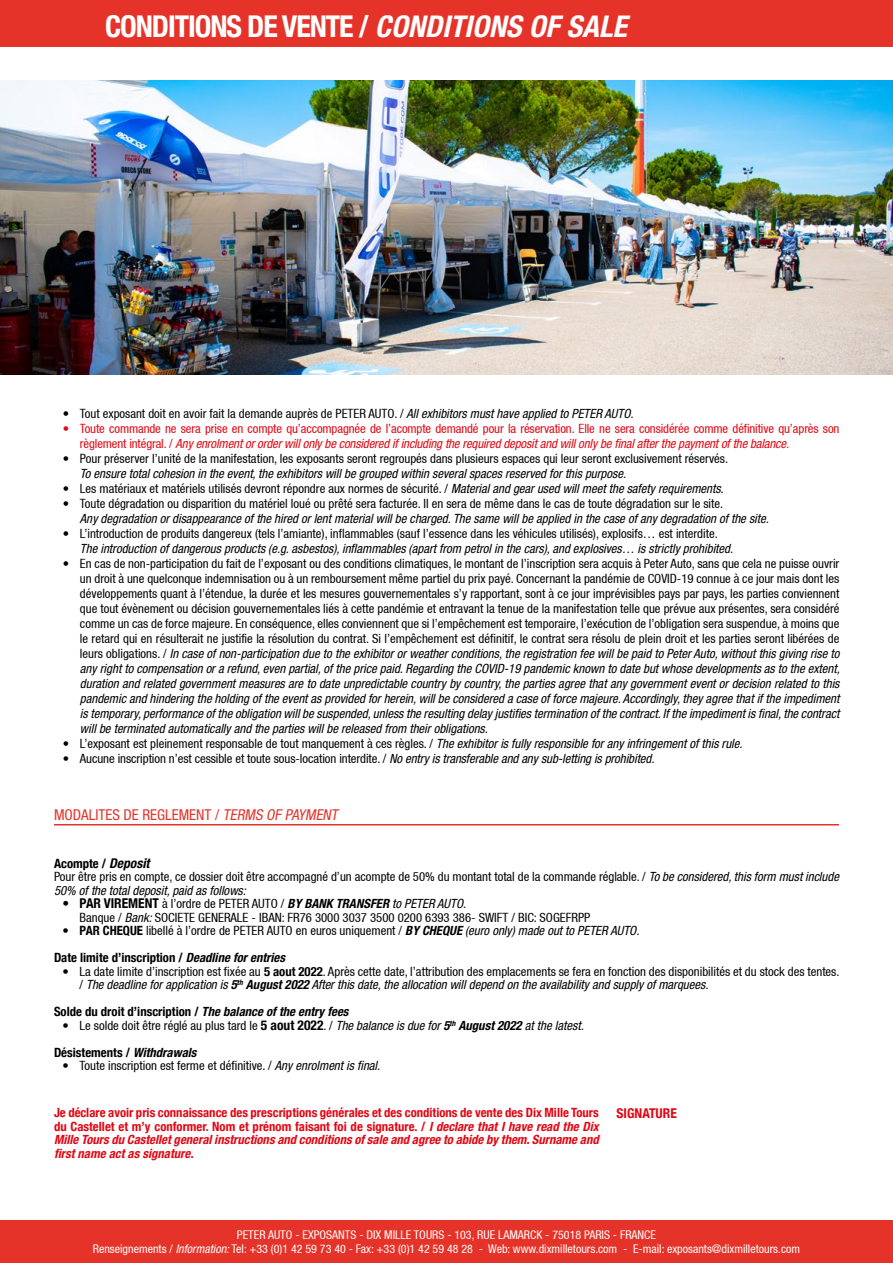
<style>
.page{position:relative;width:893px;height:1263px;background:#fff}
.page>*{position:absolute;margin:0;border:0;box-sizing:border-box;transform-origin:0 0}
.t1{font:700 condensed 30px "Helvetica Neue";letter-spacing:-.035em;color:#fff}
.t2{font:condensed 15px "Helvetica Neue LT Std";color:#e63329}
.t3{font:700 condensed 13.5px "Helvetica Neue";color:#e30613}
.t4{font:condensed 12.75px/15px "Helvetica 57";color:#000;text-align:justify}
.t5{font:italic condensed 12.75px/15px "Helvetica Neue LT Std";color:#000;text-align:justify}
.t6{font:700 condensed 12.75px/13.5px "Helvetica Neue";color:#e30613}
.t7{font:italic condensed 12.75px "Helvetica Neue LT Std";letter-spacing:-.01em;color:#e30613}
.t8{font:700 condensed 12.75px "Helvetica Neue";color:#000}
.t9{font:condensed 12.75px "Helvetica 57";letter-spacing:-.01em;color:#e30613}
.t10{font:italic 700 condensed 12.75px/13.5px "Helvetica Neue LT Std";color:#e30613}
.t11{font:condensed 12px/14.4px "Helvetica 57";color:#fff;text-align:center}
.s1{font-family:"Helvetica Neue LT Std";font-style:italic}
.s2{font-family:"Helvetica 57";font-style:normal}
.s3{font-style:italic}
.s4{font-family:"Helvetica Neue LT Std";font-style:italic;font-size:13.5px}
.s5{font-size:13.5px}
.s6{font-family:"Helvetica Neue";font-weight:700;font-size:13.5px}
.s7{font-family:"Helvetica Neue LT Std";font-weight:700;font-style:italic}
.s8{font-family:"Helvetica Neue";font-weight:700}
.s9{font-weight:700}
.s10{font-family:"Helvetica Neue LT Std";font-weight:700;font-size:13.5px}
</style>
<div class="page">
<div style="left:0;top:0;width:893px;height:46px;background:#e63329"></div>
<hr style="left:54px;top:824px;width:785px;height:1px;background:#e63329">
<div style="left:0;top:1220px;width:893px;height:43px;background:#e63329"></div>
<img style="left:0;top:80px;width:893px;height:295px">
<h1 class="t1" style="left:105px;top:9px;width:523px">CONDITIONS DE VENTE / <span class="s1">CONDITIONS OF SALE</span></h1>
<p class="t4" style="left:63px;top:406px;width:572px">• Tout exposant doit en avoir fait la demande auprès de PETER AUTO. / <span class="s1">All exhibitors must have applied to PETER AUTO.</span></p>
<p class="t9" style="left:63px;top:421px;width:778px">• Toute commande ne sera prise en compte qu’accompagnée de l’acompte demandé pour la réservation. Elle ne sera considérée comme définitive qu’après son</p>
<p class="t7" style="left:80px;top:436px;width:711px"><span class="s2">règlement intégral. /</span> Any enrolment or order will only be considered if including the required deposit and will only be final after the payment of the balance.</p>
<p class="t4" style="left:63px;top:451px;width:667px">• Pour préserver l’unité de la manifestation, les exposants seront regroupés dans plusieurs espaces qui leur seront exclusivement réservés.</p>
<p class="t5" style="left:80px;top:466px;width:548px">To ensure total cohesion in the event, the exhibitors will be grouped within several spaces reserved for this purpose.</p>
<p class="t4" style="left:63px;top:481px;width:662px">• Les matériaux et matériels utilisés devront répondre aux normes de sécurité. / <span class="s1">Material and gear used will meet the safety requirements.</span></p>
<p class="t4" style="left:63px;top:496px;width:662px">• Toute dégradation ou disparition du matériel loué ou prêté sera facturée. Il en sera de même dans le cas de toute dégradation sur le site.</p>
<p class="t5" style="left:80px;top:511px;width:690px">Any degradation or disappearance of the hired or lent material will be charged. The same will be applied in the case of any degradation of the site.</p>
<p class="t4" style="left:63px;top:526px;width:656px">• L’introduction de produits dangereux (tels l’amiante), inflammables (sauf l’essence dans les véhicules utilisés), explosifs… est interdite.</p>
<p class="t5" style="left:80px;top:541px;width:655px">The introduction of dangerous products (e.g. asbestos), inflammables (apart from petrol in the cars), and explosives… is strictly prohibited.</p>
<p class="t4" style="left:80px;top:556px;width:761px;text-indent:-17px">• En cas de non-participation du fait de l’exposant ou des conditions climatiques, le montant de l’inscription sera acquis à Peter Auto, sans que cela ne puisse ouvrir un droit à une quelconque indemnisation ou à un remboursement même partiel du prix payé. Concernant la pandémie de COVID-19 connue à ce jour mais dont les développements quant à l’étendue, la durée et les mesures gouvernementales s’y rapportant, sont à ce jour imprévisibles pays par pays, les parties conviennent que tout évènement ou décision gouvernementales liés à cette pandémie et entravant la tenue de la manifestation telle que prévue aux présentes, sera considéré comme un cas de force majeure. En conséquence, elles conviennent que si l’empêchement est temporaire, l’exécution de l’obligation sera suspendue, à moins que le retard qui en résulterait ne justifie la résolution du contrat. Si l’empêchement est définitif, le contrat sera résolu de plein droit et les parties seront libérées de</p>
<p class="t5" style="left:80px;top:646px;width:761px"><span class="s2">leurs obligations. /</span> In case of non-participation due to the exhibitor or weather conditions, the registration fee will be paid to Peter Auto, without this giving rise to any right to compensation or a refund, even partial, of the price paid. Regarding the COVID-19 pandemic known to date but whose developments as to the extent, duration and related government measures are to date unpredictable country by country, the parties agree that any government event or decision related to this pandemic and hindering the holding of the event as provided for herein, will be considered a case of force majeure. Accordingly, they agree that if the impediment is temporary, performance of the obligation will be suspended, unless the resulting delay justifies termination of the contract. If the impediment is final, the contract will be terminated automatically and the parties will be released from their obligations.</p>
<p class="t4" style="left:63px;top:736px;width:681px">• L’exposant est pleinement responsable de tout manquement à ces règles. / <span class="s1">The exhibitor is fully responsible for any infringement of this rule.</span></p>
<p class="t4" style="left:63px;top:751px;width:593px">• Aucune inscription n’est cessible et toute sous-location interdite. / <span class="s1">No entry is transferable and any sub-letting is prohibited.</span></p>
<p class="t2" style="left:54px;top:806px;width:288px">MODALITES DE REGLEMENT / <span class="s3">TERMS OF PAYMENT</span></p>
<p class="t8" style="left:54px;top:855px;width:97px">Acompte / <span class="s4">Deposit</span></p>
<p class="t4" style="left:54px;top:869px;width:786px">Pour être pris en compte, ce dossier doit être accompagné d’un acompte de 50% du montant total de la commande réglable. / <span class="s1">To be considered, this form must include</span></p>
<p class="t5" style="left:54px;top:883px;width:193px">50% of the total deposit, paid as follows:</p>
<p class="t4" style="left:80px;top:897px;width:512px;line-height:13.5px;text-indent:-17px"><span class="s5">•</span> <span class="s6">PAR VIREMENT</span> à l’ordre de PETER AUTO / <span class="s7">BY BANK TRANSFER</span> <span class="s1">to PETER AUTO</span>.<br>Banque / <span class="s1">Bank:</span> SOCIETE GENERALE - IBAN: FR76 3000 3037 3500 0200 6393 386- SWIFT / BIC: SOGEFRPP</p>
<p class="t4" style="left:63px;top:923px;width:578px">• <span class="s8">PAR CHEQUE</span> libellé à l’ordre de PETER AUTO en euros uniquement / <span class="s7">BY CHEQUE</span> <span class="s1">(euro only) made out to PETER AUTO.</span></p>
<p class="t8" style="left:54px;top:950px;width:233px">Date limite d’inscription / <span class="s1">Deadline for entries</span></p>
<p class="t4" style="left:63px;top:964px;width:778px">• La date limite d’inscription est fixée au <span class="s8">5 aout 2022</span>. Après cette date, l’attribution des emplacements se fera en fonction des disponibilités et du stock des tentes.</p>
<p class="t5" style="left:80px;top:977px;width:630px"><span class="s2">/</span> The deadline for application is <span class="s9">5</span><sup>th</sup> <span class="s9">August 2022</span> After this date, the allocation will depend on the availability and supply of marquees.</p>
<p class="t8" style="left:54px;top:1004px;width:296px">Solde du droit d’inscription / <span class="s1">The balance of the entry fees</span></p>
<p class="t4" style="left:63px;top:1018px;width:523px">• Le solde doit être réglé au plus tard le <span class="s10">5 aout 2022</span>. / <span class="s1">The balance is due for</span> <span class="s7">5</span><sup>th</sup> <span class="s7">August 2022</span> <span class="s1">at the latest.</span></p>
<p class="t8" style="left:54px;top:1044px;width:144px">Désistements / <span class="s1">Withdrawals</span></p>
<p class="t4" style="left:63px;top:1058px;width:319px">• Toute inscription est ferme et définitive. / <span class="s1">Any enrolment is final.</span></p>
<p class="t6" style="left:54px;top:1105px;width:546px">Je déclare avoir pris connaissance des prescriptions générales et des conditions de vente des Dix Mille Tours du Castellet et m’y conformer. Nom et prénom faisant foi de signature. / <span class="s1">I declare that I have read the Dix</span></p>
<p class="t10" style="left:54px;top:1133px;width:546px">Mille Tours du Castellet general instructions and conditions of sale and agree to abide by them. Surname and first name act as signature.</p>
<p class="t3" style="left:617px;top:1105px;width:62px">SIGNATURE</p>
<p class="t11" style="left:93px;top:1227px;width:709px">PETER AUTO - EXPOSANTS - DIX MILLE TOURS - 103, RUE LAMARCK - 75018 PARIS - FRANCE<br>Renseignements / <span class="s1">Information:</span> Tel: +33 (0)1 42 59 73 40 - Fax: +33 (0)1 42 59 48 28 - Web: www.dixmilletours.com - E-mail: exposants@dixmilletours.com</p>
</div>
